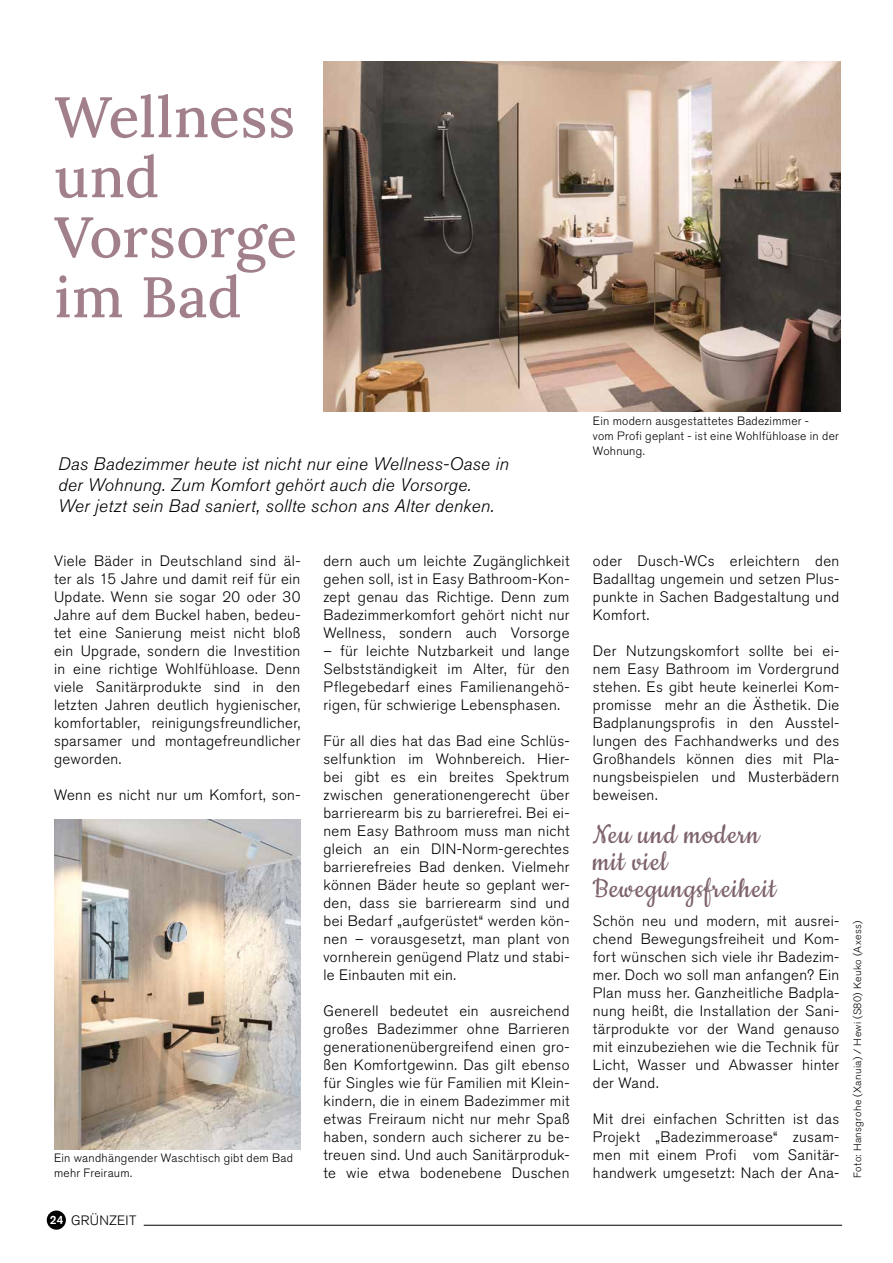
<style>
.page{position:relative;width:893px;height:1263px;background:#fff}
.page>*{position:absolute;margin:0;border:0;box-sizing:border-box;transform-origin:0 0}
.t1{font:57px/60px "Lora";letter-spacing:.01em;color:#a1808c}
.t2{font:31.5px/27px "Cookie";letter-spacing:.04em;color:#7e636d}
.t3{font:italic 300 18px/21px "Akzidenz Grotesk BQ";letter-spacing:.015em;color:#000}
.t4{font:300 15px/18px "Akzidenz Grotesk BQ";letter-spacing:.025em;color:#000;text-align:justify}
.t5{font:300 13.5px "Akzidenz Grotesk BQ";letter-spacing:.02em;color:#000}
.t6{font:300 12px/15px "Akzidenz Grotesk BQ";letter-spacing:.02em;color:#000}
.t7{font:300 10.5px "Akzidenz Grotesk BQ";letter-spacing:.035em;color:#000}
.s1{font-weight:500;font-size:12px;color:#fff}
</style>
<div class="page">
<hr style="left:144px;top:1225px;width:698px;height:1px;background:#000">
<div style="left:47px;top:1210px;width:19px;height:20px;background:#000;border-radius:50%"></div>
<img style="left:324px;top:62px;width:516px;height:349px">
<img style="left:54px;top:820px;width:246px;height:329px">
<h1 class="t1" style="left:54px;top:83px;width:244px">Wellness und<br>Vorsorge im Bad</h1>
<p class="t3" style="left:58px;top:454px;width:452px">Das Badezimmer heute ist nicht nur eine Wellness-Oase in der Wohnung. Zum Komfort gehört auch die Vorsorge.<br>Wer jetzt sein Bad saniert, sollte schon ans Alter denken.</p>
<p class="t4" style="left:54px;top:552px;width:248px">Viele Bäder in Deutschland sind äl&shy;ter als 15 Jahre und damit reif für ein Update. Wenn sie sogar 20 oder 30<br>Jahre auf dem Buckel haben, bedeu&shy;tet eine Sanierung meist nicht bloß ein Upgrade, sondern die Investition in eine richtige Wohlfühloase. Denn viele Sanitärprodukte sind in den letzten Jahren deutlich hygienischer, komfortabler, reinigungsfreundlicher, sparsamer und montagefreundlicher geworden.</p>
<p class="t4" style="left:54px;top:786px;width:248px">Wenn es nicht nur um Komfort, son-</p>
<p class="t6" style="left:54px;top:1150px;width:241px">Ein wandhängender Waschtisch gibt dem Bad mehr Freiraum.</p>
<p class="t5" style="left:50px;top:1213px;width:88px"><span class="s1">24</span> GRÜNZEIT</p>
<p class="t4" style="left:323px;top:552px;width:248px">dern auch um leichte Zugänglichkeit gehen soll, ist in Easy Bathroom-Kon&shy;zept genau das Richtige. Denn zum Badezimmerkomfort gehört nicht nur Wellness, sondern auch Vorsorge</p>
<p class="t4" style="left:323px;top:642px;width:248px">– für leichte Nutzbarkeit und lange Selbstständigkeit im Alter, für den Pflegebedarf eines Familienangehö&shy;rigen, für schwierige Lebensphasen.</p>
<p class="t4" style="left:323px;top:732px;width:248px">Für all dies hat das Bad eine Schlüs&shy;selfunktion im Wohnbereich. Hier&shy;bei gibt es ein breites Spektrum zwischen generationengerecht über barrierearm bis zu barrierefrei. Bei ei&shy;nem Easy Bathroom muss man nicht gleich an ein DIN-Norm-gerechtes barrierefreies Bad denken. Vielmehr können Bäder heute so geplant wer&shy;den, dass sie barrierearm sind und bei Bedarf „aufgerüstet“ werden kön&shy;nen – vorausgesetzt, man plant von vornherein genügend Platz und stabi&shy;le Einbauten mit ein.</p>
<p class="t4" style="left:323px;top:1002px;width:248px">Generell bedeutet ein ausreichend großes Badezimmer ohne Barrieren generationenübergreifend einen gro&shy;ßen Komfortgewinn. Das gilt ebenso für Singles wie für Familien mit Klein&shy;kindern, die in einem Badezimmer mit etwas Freiraum nicht nur mehr Spaß haben, sondern auch sicherer zu be&shy;treuen sind. Und auch Sanitärproduk&shy;te wie etwa bodenebene Duschen</p>
<p class="t6" style="left:593px;top:414px;width:248px">Ein modern ausgestattetes Badezimmer -<br>vom Profi geplant - ist eine Wohlfühloase in der<br>Wohnung.</p>
<p class="t4" style="left:593px;top:552px;width:248px">oder Dusch-WCs erleichtern den Badalltag ungemein und setzen Plus&shy;punkte in Sachen Badgestaltung und Komfort.</p>
<p class="t4" style="left:593px;top:642px;width:248px">Der Nutzungskomfort sollte bei ei&shy;nem Easy Bathroom im Vordergrund stehen. Es gibt heute keinerlei Kom&shy;promisse mehr an die Ästhetik. Die Badplanungsprofis in den Ausstel&shy;lungen des Fachhandwerks und des Großhandels können dies mit Pla&shy;nungsbeispielen und Musterbädern beweisen.</p>
<h2 class="t2" style="left:593px;top:822px;width:185px">Neu und modern mit viel<br>Bewegungsfreiheit</h2>
<p class="t4" style="left:593px;top:912px;width:248px">Schön neu und modern, mit ausrei&shy;chend Bewegungsfreiheit und Kom&shy;fort wünschen sich viele ihr Badezim&shy;mer. Doch wo soll man anfangen? Ein Plan muss her. Ganzheitliche Badpla&shy;nung heißt, die Installation der Sani&shy;tärprodukte vor der Wand genauso mit einzubeziehen wie die Technik für Licht, Wasser und Abwasser hinter der Wand.</p>
<p class="t4" style="left:593px;top:1110px;width:248px">Mit drei einfachen Schritten ist das Projekt „Badezimmeroase“ zusam&shy;men mit einem Profi vom Sanitär&shy;handwerk umgesetzt: Nach der Ana-</p>
<p class="t7" style="left:851px;top:1178px;width:258px;rotate:-90deg">Foto: Hansgrohe (Xanuia) / Hewi (S80) Keuko (Axess)</p>
</div>
